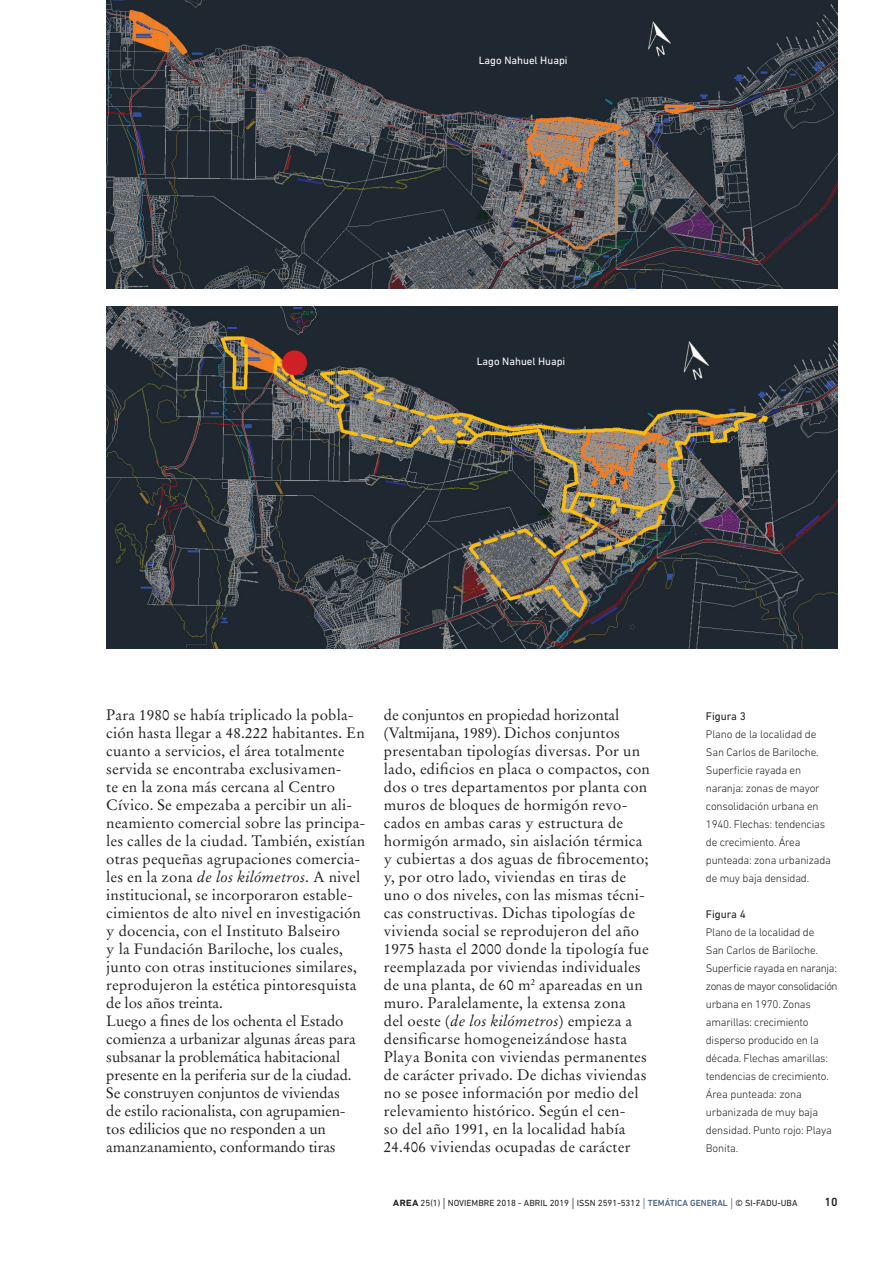
<style>
.page{position:relative;width:893px;height:1263px;background:#fff}
.page>*{position:absolute;margin:0;border:0;box-sizing:border-box;transform-origin:0 0}
._25_TEXTO_PRINCIPAL{font:15px/18px "Stempel Garamond LT Std";letter-spacing:.01em;color:#231f20}
._25_TEXTO_PRINCIPAL-2{font:15px/18px "Stempel Garamond LT Std";letter-spacing:-.01em;color:#231f20}
.t1{font:500 12px "DIN Next LT Pro";color:#231f20}
._25_EPÍGRAFE{font:300 11.25px/18px "DIN Next LT Pro";letter-spacing:-.015em;color:#231f20}
._25_EPÍGRAFE-2{font:11.25px "DIN Next LT Pro";color:#231f20}
.t2{font:10.95px "DIN Next LT Pro";color:#fff}
.t3{font:9px "DIN Next LT Pro";color:#231f20}
.s1{font-style:italic}
.s2{font-weight:500;font-size:12px}
.s3{font-weight:300;font-size:13.5px}
.s4{font-weight:300;font-size:13.5px;color:#486282}
.s5{font-weight:500;color:#486282}
</style>
<div class="page">
<img style="left:106px;top:0;width:732px;height:288px">
<img style="left:106px;top:307px;width:732px;height:341px">
<p class="t2" style="left:479px;top:54px;width:90px">Lago Nahuel Huapi</p>
<p class="t2" style="left:477px;top:355px;width:90px">Lago Nahuel Huapi</p>
<p class="_25_TEXTO_PRINCIPAL" style="left:106px;top:706px;width:261px">Para 1980 se había triplicado la pobla&shy;ción hasta llegar a 48.222 habitantes. En cuanto a servicios, el área totalmente servida se encontraba exclusivamen-<br>te en la zona más cercana al Centro Cívico. Se empezaba a percibir un ali&shy;neamiento comercial sobre las principa&shy;les calles de la ciudad. También, existían otras pequeñas agrupaciones comercia&shy;les en la zona <span class="s1">de los kilómetros</span>. A nivel institucional, se incorporaron estable&shy;cimientos de alto nivel en investigación y docencia, con el Instituto Balseiro<br>y la Fundación Bariloche, los cuales, junto con otras instituciones similares, reprodujeron la estética pintoresquista de los años treinta.</p>
<p class="_25_TEXTO_PRINCIPAL-2" style="left:106px;top:1012px;width:251px">Luego a fines de los ochenta el Estado comienza a urbanizar algunas áreas para subsanar la problemática habitacional presente en la periferia sur de la ciudad.<br>Se construyen conjuntos de viviendas de estilo racionalista, con agrupamien&shy;tos edilicios que no responden a un amanzanamiento, conformando tiras</p>
<p class="_25_TEXTO_PRINCIPAL" style="left:384px;top:706px;width:267px">de conjuntos en propiedad horizontal (Valtmijana, 1989). Dichos conjuntos presentaban tipologías diversas. Por un lado, edificios en placa o compactos, con dos o tres departamentos por planta con muros de bloques de hormigón revo&shy;cados en ambas caras y estructura de hormigón armado, sin aislación térmica y cubiertas a dos aguas de fibrocemento; y, por otro lado, viviendas en tiras de uno o dos niveles, con las mismas técni&shy;cas constructivas. Dichas tipologías de vivienda social se reprodujeron del año 1975 hasta el 2000 donde la tipología fue reemplazada por viviendas individuales de una planta, de 60 m<sup>2</sup> apareadas en un muro. Paralelamente, la extensa zona<br>del oeste (<span class="s1">de los kilómetros</span>) empieza a densificarse homogeneizándose hasta Playa Bonita con viviendas permanentes de carácter privado. De dichas viviendas no se posee información por medio del relevamiento histórico. Según el cen-<br>so del año 1991, en la localidad había 24.406 viviendas ocupadas de carácter</p>
<p class="_25_EPÍGRAFE-2" style="left:706px;top:710px;width:42px">Figura 3</p>
<p class="_25_EPÍGRAFE" style="left:706px;top:725px;width:112px">Plano de la localidad de</p>
<p class="_25_EPÍGRAFE" style="left:706px;top:743px;width:114px">San Carlos de Bariloche.</p>
<p class="_25_EPÍGRAFE" style="left:706px;top:761px;width:127px">Superficie rayada en naranja: zonas de mayor consolidación urbana en<br>1940. Flechas: tendencias de crecimiento. Área punteada: zona urbanizada de muy baja densidad.</p>
<p class="_25_EPÍGRAFE-2" style="left:706px;top:908px;width:42px">Figura 4</p>
<p class="_25_EPÍGRAFE" style="left:706px;top:923px;width:110px">Plano de la localidad de</p>
<p class="_25_EPÍGRAFE" style="left:706px;top:941px;width:114px">San Carlos de Bariloche.</p>
<p class="_25_EPÍGRAFE" style="left:706px;top:959px;width:133px">Superficie rayada en naranja: zonas de mayor consolidación urbana en 1970. Zonas amarillas: crecimiento disperso producido en la década. Flechas amarillas: tendencias de crecimiento.<br>Área punteada: zona urbanizada de muy baja densidad. Punto rojo: Playa<br>Bonita.</p>
<p class="t3" style="left:393px;top:1198px;width:406px"><span class="s2">area</span> 25(1) <span class="s3">|</span> NOVIEMBRE 2018 - ABRIL 2019 <span class="s3">|</span> ISSN 2591-5312 <span class="s4">|</span> <span class="s5">TEMÁTICA GENERAL</span> <span class="s4">|</span> © SI-FADU-UBA</p>
<p class="t1" style="left:824px;top:1195px;width:15px">10</p>
</div>
